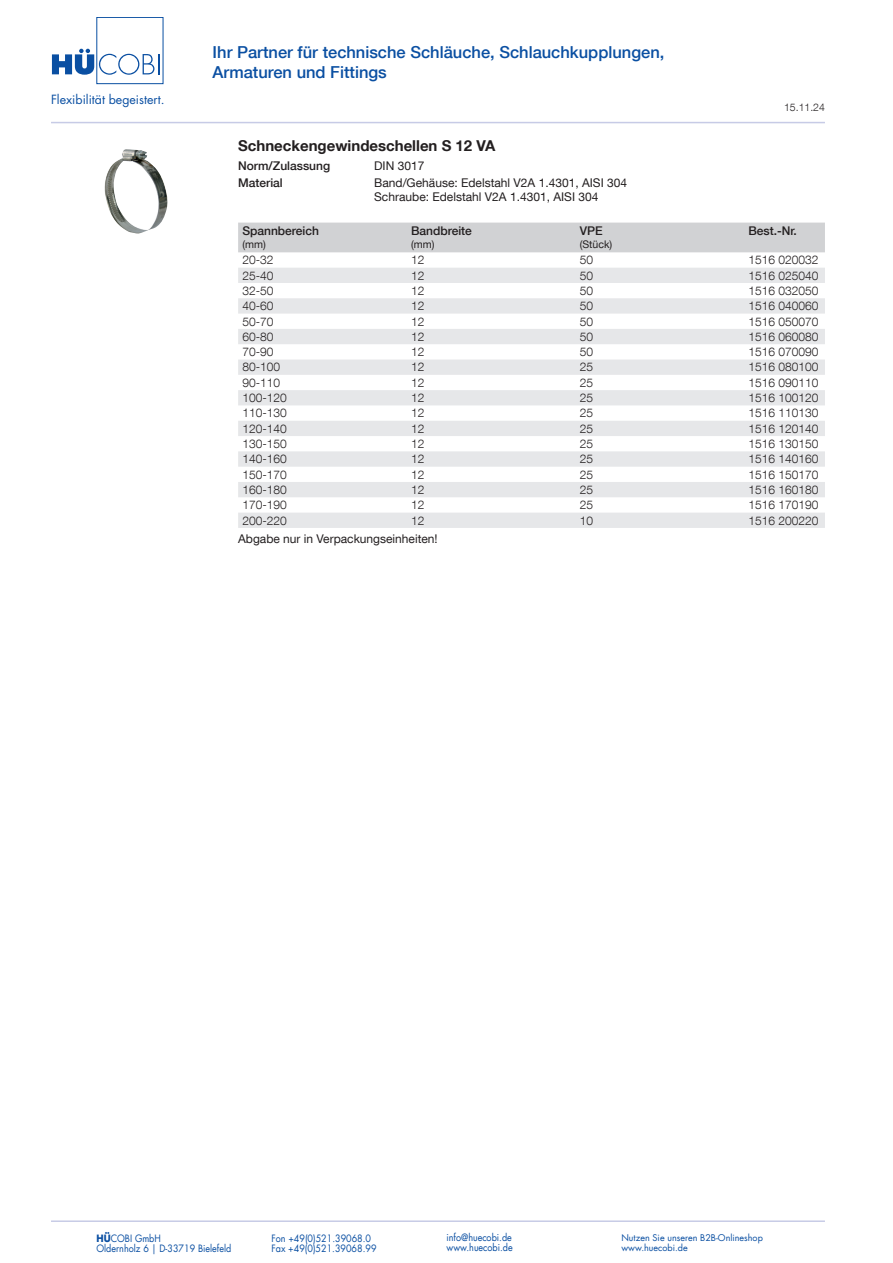
<style>
.page{position:relative;width:893px;height:1263px;background:#fff}
.page>*{position:absolute;margin:0;border:0;box-sizing:border-box;transform-origin:0 0}
.t1{font:500 16.5px/19.8px "Helvetica Neue LT Com";color:#0a4fa2}
.t2{font:700 15px "Helvetica Neue LT Com";color:#231f20}
.t3{font:12.3px "Futura LT";color:#0a4fa2}
.t4{font:300 12px "Helvetica Neue LT Com";color:#231f20}
.t5{font:12px/14.4px "Helvetica Neue LT Com";color:#231f20}
.t6{font:500 12px "Helvetica Neue LT Com";color:#231f20}
.t7{font:10.5px "Helvetica Neue LT Com";color:#231f20}
.t8{font:300 10.5px "Helvetica Neue LT Com";color:#231f20}
.t9{font:9.9px "Futura LT";color:#0a4fa2;scale:.91 1}
.t10{font:9px "Futura LT";color:#0a4fa2}
.s1{font-weight:700}
</style>
<div class="page">
<hr style="left:51px;top:122px;width:774px;height:1px;background:#c7cbe6">
<hr style="left:51px;top:1220px;width:774px;height:2px;background:#c7cbe6">
<div style="left:96px;top:17px;width:67px;height:67px;border:1px solid #0a4fa2"></div>
<svg style="left:52px;top:49px;width:108px;height:26px"></svg>
<div style="left:238px;top:223px;width:587px;height:29px;background:#d1d2d4"></div>
<svg style="left:238px;top:268px;width:587px;height:260px;fill:#e7e8ea"></svg>
<img style="left:104px;top:149px;width:64px;height:85px">
<p class="t3" style="left:51px;top:91px;width:115px">Flexibilität begeistert.</p>
<h1 class="t1" style="left:213px;top:42px;width:453px">Ihr Partner für technische Schläuche, Schlauchkupplungen,<br>Armaturen und Fittings</h1>
<p class="t2" style="left:238px;top:136px;width:259px">Schneckengewindeschellen S 12 VA</p>
<p class="t6" style="left:238px;top:158px;width:94px">Norm/Zulassung</p>
<p class="t5" style="left:374px;top:158px;width:52px">DIN 3017</p>
<p class="t6" style="left:238px;top:175px;width:46px">Material</p>
<p class="t5" style="left:374px;top:175px;width:254px">Band/Gehäuse: Edelstahl V2A 1.4301, AISI 304<br>Schraube: Edelstahl V2A 1.4301, AISI 304</p>
<p class="t6" style="left:242px;top:224px;width:78px">Spannbereich</p>
<p class="t7" style="left:242px;top:238px;width:25px">(mm)</p>
<p class="t6" style="left:411px;top:224px;width:62px">Bandbreite</p>
<p class="t7" style="left:411px;top:238px;width:25px">(mm)</p>
<p class="t6" style="left:580px;top:224px;width:24px">VPE</p>
<p class="t7" style="left:580px;top:238px;width:34px">(Stück)</p>
<p class="t8" style="left:784px;top:101px;width:42px">15.11.24</p>
<p class="t6" style="left:748px;top:223px;width:50px">Best.-Nr.</p>
<p class="t4" style="left:242px;top:253px;width:33px">20-32</p>
<p class="t4" style="left:411px;top:253px;width:15px">12</p>
<p class="t4" style="left:580px;top:253px;width:15px">50</p>
<p class="t4" style="left:748px;top:253px;width:72px">1516 020032</p>
<p class="t4" style="left:242px;top:268px;width:33px">25-40</p>
<p class="t4" style="left:411px;top:268px;width:15px">12</p>
<p class="t4" style="left:580px;top:268px;width:15px">50</p>
<p class="t4" style="left:748px;top:268px;width:72px">1516 025040</p>
<p class="t4" style="left:242px;top:283px;width:33px">32-50</p>
<p class="t4" style="left:411px;top:283px;width:15px">12</p>
<p class="t4" style="left:580px;top:283px;width:15px">50</p>
<p class="t4" style="left:748px;top:283px;width:72px">1516 032050</p>
<p class="t4" style="left:242px;top:299px;width:33px">40-60</p>
<p class="t4" style="left:411px;top:299px;width:15px">12</p>
<p class="t4" style="left:580px;top:299px;width:15px">50</p>
<p class="t4" style="left:748px;top:299px;width:72px">1516 040060</p>
<p class="t4" style="left:242px;top:314px;width:33px">50-70</p>
<p class="t4" style="left:411px;top:314px;width:15px">12</p>
<p class="t4" style="left:580px;top:314px;width:15px">50</p>
<p class="t4" style="left:748px;top:314px;width:72px">1516 050070</p>
<p class="t4" style="left:242px;top:329px;width:33px">60-80</p>
<p class="t4" style="left:411px;top:329px;width:15px">12</p>
<p class="t4" style="left:580px;top:329px;width:15px">50</p>
<p class="t4" style="left:748px;top:329px;width:72px">1516 060080</p>
<p class="t4" style="left:242px;top:345px;width:33px">70-90</p>
<p class="t4" style="left:411px;top:345px;width:15px">12</p>
<p class="t4" style="left:580px;top:345px;width:15px">50</p>
<p class="t4" style="left:748px;top:345px;width:72px">1516 070090</p>
<p class="t4" style="left:242px;top:360px;width:39px">80-100</p>
<p class="t4" style="left:411px;top:360px;width:15px">12</p>
<p class="t4" style="left:580px;top:360px;width:15px">25</p>
<p class="t4" style="left:748px;top:360px;width:72px">1516 080100</p>
<p class="t4" style="left:242px;top:375px;width:39px">90-110</p>
<p class="t4" style="left:411px;top:375px;width:15px">12</p>
<p class="t4" style="left:580px;top:375px;width:15px">25</p>
<p class="t4" style="left:748px;top:375px;width:72px">1516 090110</p>
<p class="t4" style="left:242px;top:390px;width:46px">100-120</p>
<p class="t4" style="left:411px;top:390px;width:15px">12</p>
<p class="t4" style="left:580px;top:390px;width:15px">25</p>
<p class="t4" style="left:748px;top:390px;width:72px">1516 100120</p>
<p class="t4" style="left:242px;top:406px;width:46px">110-130</p>
<p class="t4" style="left:411px;top:406px;width:15px">12</p>
<p class="t4" style="left:580px;top:406px;width:15px">25</p>
<p class="t4" style="left:748px;top:406px;width:72px">1516 110130</p>
<p class="t4" style="left:242px;top:421px;width:46px">120-140</p>
<p class="t4" style="left:411px;top:421px;width:15px">12</p>
<p class="t4" style="left:580px;top:421px;width:15px">25</p>
<p class="t4" style="left:748px;top:421px;width:72px">1516 120140</p>
<p class="t4" style="left:242px;top:436px;width:46px">130-150</p>
<p class="t4" style="left:411px;top:436px;width:15px">12</p>
<p class="t4" style="left:580px;top:436px;width:15px">25</p>
<p class="t4" style="left:748px;top:436px;width:72px">1516 130150</p>
<p class="t4" style="left:242px;top:452px;width:46px">140-160</p>
<p class="t4" style="left:411px;top:452px;width:15px">12</p>
<p class="t4" style="left:580px;top:452px;width:15px">25</p>
<p class="t4" style="left:748px;top:452px;width:72px">1516 140160</p>
<p class="t4" style="left:242px;top:467px;width:46px">150-170</p>
<p class="t4" style="left:411px;top:467px;width:15px">12</p>
<p class="t4" style="left:580px;top:467px;width:15px">25</p>
<p class="t4" style="left:748px;top:467px;width:72px">1516 150170</p>
<p class="t4" style="left:242px;top:482px;width:46px">160-180</p>
<p class="t4" style="left:411px;top:482px;width:15px">12</p>
<p class="t4" style="left:580px;top:482px;width:15px">25</p>
<p class="t4" style="left:748px;top:482px;width:72px">1516 160180</p>
<p class="t4" style="left:242px;top:498px;width:46px">170-190</p>
<p class="t4" style="left:411px;top:498px;width:15px">12</p>
<p class="t4" style="left:580px;top:498px;width:15px">25</p>
<p class="t4" style="left:748px;top:498px;width:72px">1516 170190</p>
<p class="t4" style="left:242px;top:513px;width:46px">200-220</p>
<p class="t4" style="left:411px;top:513px;width:15px">12</p>
<p class="t4" style="left:580px;top:513px;width:15px">10</p>
<p class="t4" style="left:748px;top:513px;width:72px">1516 200220</p>
<p class="t5" style="left:238px;top:531px;width:201px">Abgabe nur in Verpackungseinheiten!</p>
<p class="t9" style="left:97px;top:1232px;width:72px"><span class="s1">HÜ</span>COBI GmbH</p>
<p class="t9" style="left:271px;top:1232px;width:111px">Fon +49(0)521.39068.0</p>
<p class="t9" style="left:446px;top:1231px;width:73px">info@huecobi.de</p>
<p class="t10" style="left:621px;top:1231px;width:143px">Nutzen Sie unseren B2B-Onlineshop</p>
<p class="t9" style="left:97px;top:1242px;width:150px">Oldernholz 6 | D-33719 Bielefeld</p>
<p class="t9" style="left:271px;top:1242px;width:117px">Fax +49(0)521.39068.99</p>
<p class="t9" style="left:446px;top:1241px;width:74px">www.huecobi.de</p>
<p class="t10" style="left:621px;top:1242px;width:68px">www.huecobi.de</p>
</div>
